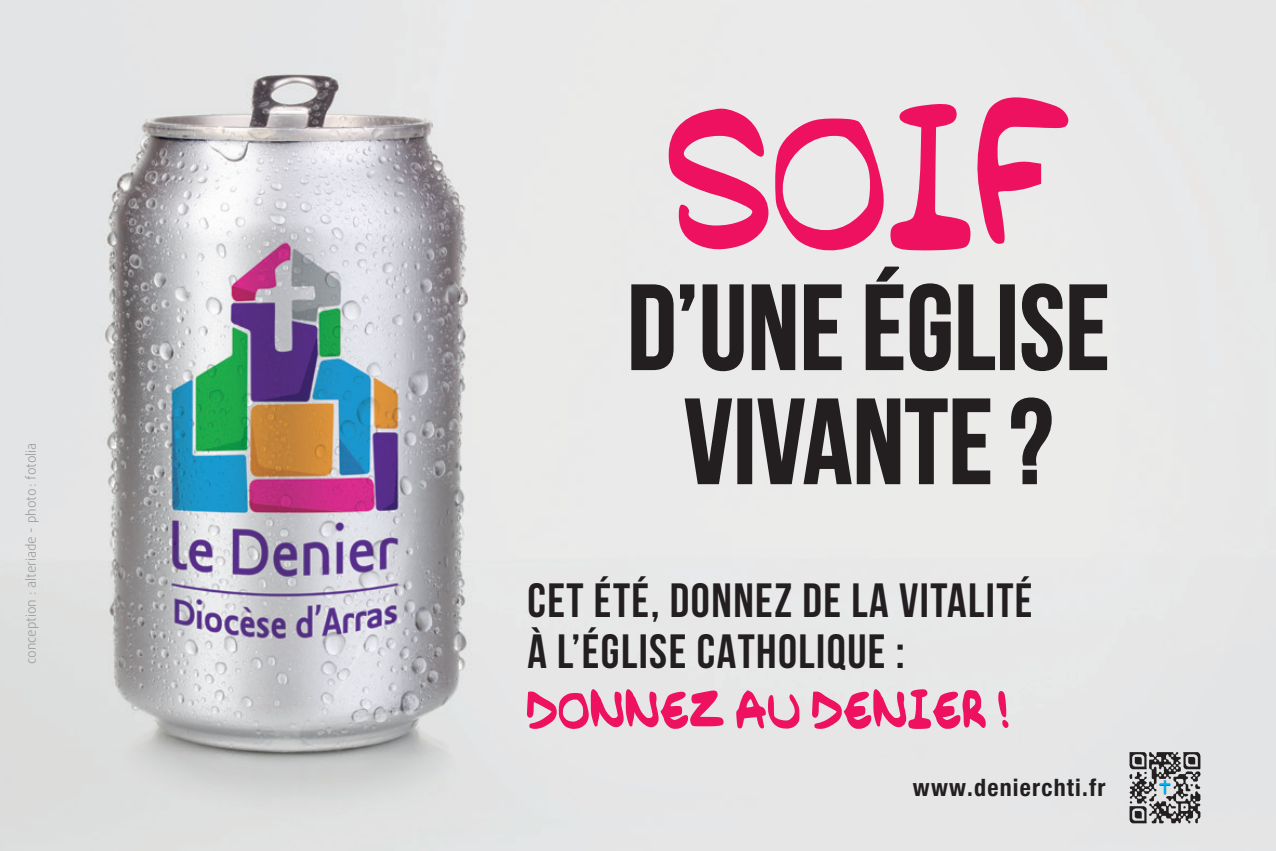
<style>
.page{position:relative;width:1276px;height:851px;background:#fff}
.page>*{position:absolute;margin:0;border:0;box-sizing:border-box;transform-origin:0 0}
.t1{font:234px "Barely Handwritten";color:#ed115f}
.t2{font:700 120px/114px "Bebas Neue";letter-spacing:.005em;color:#231f20;text-align:center}
.t3{font:60px "Barely Handwritten";letter-spacing:.05em;color:#ed115f}
.t4{font:700 48px/51px "Bebas Neue";letter-spacing:.03em;color:#231f20}
.t5{font:700 condensed 24px "Helvetica Neue LT Std";letter-spacing:.05em;color:#231f20}
.t6{font:300 13.5px "Daxline Pro";color:#939598}
</style>
<div class="page">
<img style="left:0;top:0;width:1276px;height:850px">
<svg style="left:526px;top:687px;width:199px;height:96px;background:#e6ced7"></svg>
<svg style="left:735px;top:688px;width:65px;height:42px;background:#e7b3c6"></svg>
<svg style="left:811px;top:687px;width:175px;height:43px;background:#e7b0c4"></svg>
<svg style="left:997px;top:689px;width:12px;height:40px"></svg>
<img style="left:1120px;top:742px;width:89px;height:89px">
<img style="left:1158px;top:779px;width:13px;height:15px">
<svg style="left:630px;top:283px;width:65px;height:88px;background:#d0cecf"></svg>
<svg style="left:702px;top:283px;width:42px;height:89px;background:#c9c7c7"></svg>
<svg style="left:751px;top:283px;width:45px;height:88px;background:#c5c3c3"></svg>
<svg style="left:803px;top:283px;width:39px;height:88px;background:#cbc9c9"></svg>
<svg style="left:865px;top:265px;width:86px;height:107px;background:#cfcecd"></svg>
<svg style="left:957px;top:283px;width:39px;height:88px;background:#d3d3d2"></svg>
<div style="left:1000px;top:284px;width:15px;height:86px;border:2px solid #231f20"></div>
<svg style="left:1020px;top:282px;width:88px;height:90px;background:#cfcecd"></svg>
<svg style="left:683px;top:397px;width:50px;height:88px;background:#d0cece"></svg>
<div style="left:737px;top:398px;width:15px;height:86px;border:2px solid #231f20"></div>
<svg style="left:756px;top:397px;width:235px;height:88px;background:#d4d3d2"></svg>
<svg style="left:1010px;top:396px;width:42px;height:89px;background:#d1d1d0"></svg>
<p class="t6" style="left:22px;top:663px;width:223px;rotate:-90deg">conception : alteriade - photo: fotolia</p>
<h1 class="t1" style="left:666px;top:92px;width:406px">Soif</h1>
<h2 class="t2" style="left:627px;top:269px;width:483px">D’UNE ÉGLISE<br>VIVANTE?</h2>
<p class="t4" style="left:527px;top:573px;width:507px">CET ÉTÉ, DONNEZ DE LA VITALITÉ<br>À L’ÉGLISE CATHOLIQUE :</p>
<p class="t3" style="left:527px;top:687px;width:482px">DONNEZ AU DENIER !</p>
<p class="t5" style="left:913px;top:773px;width:194px">www.denierchti.fr</p>
</div>
